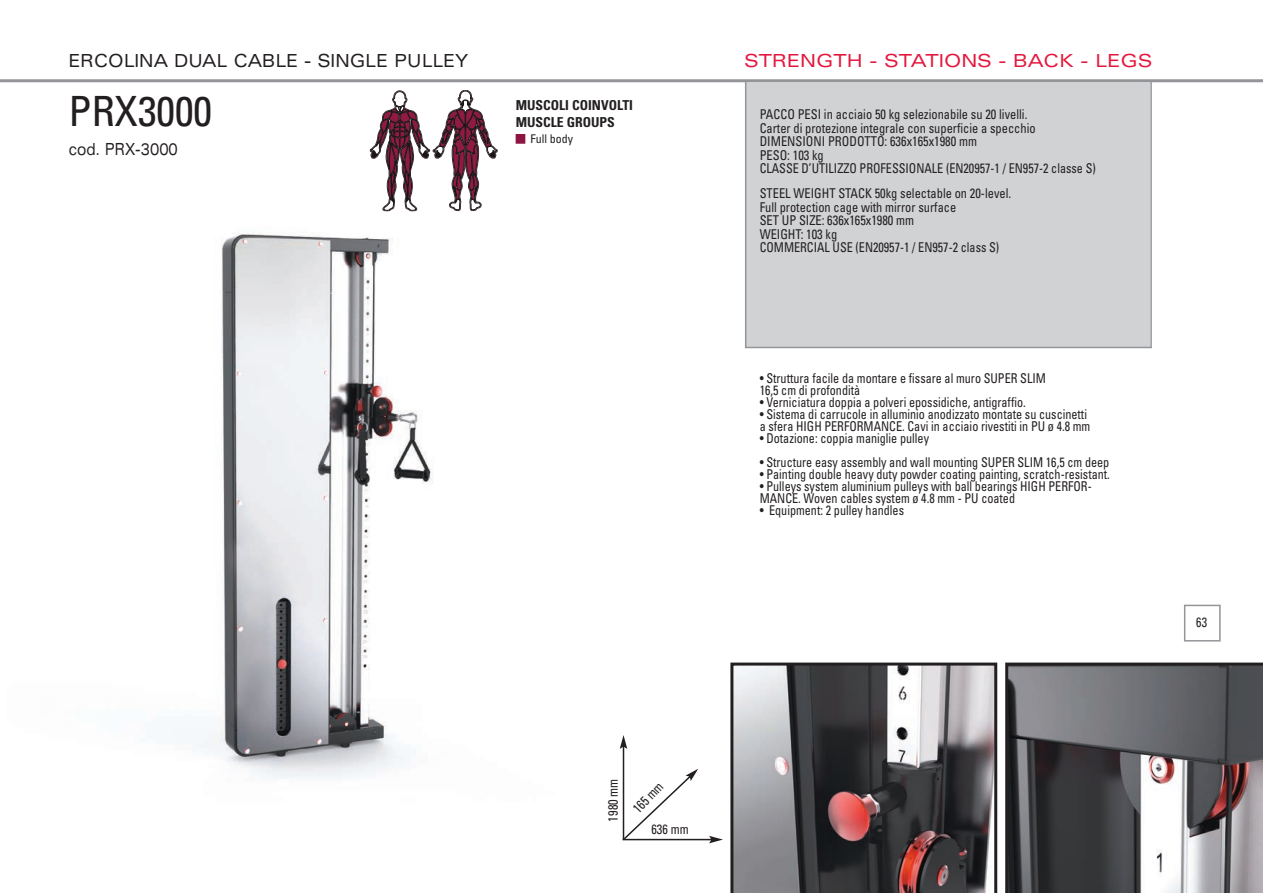
<style>
.page{position:relative;width:1263px;height:893px;background:#fff}
.page>*{position:absolute;margin:0;border:0;box-sizing:border-box;transform-origin:0 0}
.t1{font:condensed 41.7px "Univers LT Std";color:#231f20}
.t2{font:expanded 18px "Univers LT Std";color:#231f20;scale:.9 1}
.t3{font:expanded 18px "Univers LT Std";color:#e4183e}
.t4{font:expanded 16.65px "Univers LT Std";color:#231f20;scale:.75 1}
.t5{font:700 condensed 13.65px "Univers LT Std";color:#231f20}
.t6{font:condensed 13.5px/12px "Univers LT Std";color:#231f20;scale:.9 1}
.t7{font:condensed 13.5px "Univers LT Std";color:#231f20;scale:.92 1}
.t8{font:condensed 12px "Univers LT Std";color:#231f20}
</style>
<div class="page">
<img style="left:197px;top:211px;width:588px;height:568px">
<svg style="left:1005px;top:663px;width:258px;height:230px;background:#6c6b6e"></svg>
<svg style="left:730px;top:663px;width:267px;height:230px;background:#706a6d"></svg>
<hr style="left:0;top:79px;width:1263px;height:3px;background:#939598">
<div style="left:1184px;top:605px;width:37px;height:36px;border:2px solid #939598"></div>
<div style="left:746px;top:82px;width:404px;height:265px;background:#d1d2d4"></div>
<div style="left:745px;top:80px;width:407px;height:268px;border:2px solid #939598"></div>
<svg style="left:622px;top:769px;width:76px;height:72px"></svg>
<hr style="left:623px;top:746px;width:1px;height:94px;background:#231f20">
<svg style="left:620px;top:735px;width:7px;height:14px"></svg>
<hr style="left:623px;top:839px;width:89px;height:1px;background:#231f20">
<svg style="left:709px;top:836px;width:14px;height:7px"></svg>
<svg style="left:370px;top:90px;width:128px;height:121px"></svg>
<div style="left:516px;top:134px;width:9px;height:10px;background:#8e1441"></div>
<p class="t2" style="left:69px;top:50px;width:446px">ERCOLINA DUAL CABLE - SINGLE PULLEY</p>
<p class="t1" style="left:69px;top:95px;width:145px">PRX3000</p>
<p class="t4" style="left:69px;top:139px;width:147px">cod. PRX-3000</p>
<p class="t5" style="left:516px;top:98px;width:119px">MUSCOLI COINVOLTI</p>
<p class="t5" style="left:516px;top:114px;width:101px">MUSCLE GROUPS</p>
<p class="t8" style="left:531px;top:134px;width:44px">Full body</p>
<p class="t3" style="left:744px;top:50px;width:410px">STRENGTH - STATIONS - BACK - LEGS</p>
<p class="t7" style="left:760px;top:110px;width:292px">PACCO PESI in acciaio 50 kg selezionabile su 20 livelli.</p>
<p class="t7" style="left:760px;top:123px;width:301px">Carter di protezione integrale con superficie a specchio</p>
<p class="t7" style="left:760px;top:137px;width:238px">DIMENSIONI PRODOTTO: 636x165x1980 mm</p>
<p class="t7" style="left:760px;top:150px;width:71px">PESO: 103 kg</p>
<p class="t6" style="left:760px;top:164px;width:375px">CLASSE D’UTILIZZO PROFESSIONALE (EN20957-1 / EN957-2 classe S)</p>
<p class="t7" style="left:760px;top:189px;width:275px">STEEL WEIGHT STACK 50kg selectable on 20-level.</p>
<p class="t7" style="left:760px;top:202px;width:215px">Full protection cage with mirror surface</p>
<p class="t7" style="left:760px;top:216px;width:169px">SET UP SIZE: 636x165x1980 mm</p>
<p class="t7" style="left:760px;top:229px;width:86px">WEIGHT: 103 kg</p>
<p class="t6" style="left:760px;top:243px;width:268px">COMMERCIAL USE (EN20957-1 / EN957-2 class S)</p>
<p class="t6" style="left:760px;top:374px;width:319px">• Struttura facile da montare e fissare al muro SUPER SLIM</p>
<p class="t6" style="left:760px;top:386px;width:113px">16,5 cm di profondità</p>
<p class="t6" style="left:760px;top:398px;width:297px">• Verniciatura doppia a polveri epossidiche, antigraffio.</p>
<p class="t6" style="left:760px;top:410px;width:365px">• Sistema di carrucole in alluminio anodizzato montate su cuscinetti</p>
<p class="t6" style="left:760px;top:422px;width:369px">a sfera HIGH PERFORMANCE. Cavi in acciaio rivestiti in PU ø 4.8 mm</p>
<p class="t6" style="left:760px;top:434px;width:190px">• Dotazione: coppia maniglie pulley</p>
<p class="t6" style="left:760px;top:458px;width:390px">• Structure easy assembly and wall mounting SUPER SLIM 16,5 cm deep</p>
<p class="t6" style="left:760px;top:470px;width:391px">• Painting double heavy duty powder coating painting, scratch-resistant.</p>
<p class="t6" style="left:760px;top:482px;width:370px">• Pulleys system aluminium pulleys with ball bearings HIGH PERFOR-<br>MANCE. Woven cables system ø 4.8 mm - PU coated</p>
<p class="t6" style="left:760px;top:506px;width:162px">• Equipment: 2 pulley handles</p>
<p class="t6" style="left:1196px;top:617px;width:13px">63</p>
<p class="t7" style="left:608px;top:821px;width:48px;rotate:-90deg">1980 mm</p>
<p class="t7" style="left:632px;top:808px;width:42px;rotate:-47deg">165 mm</p>
<p class="t7" style="left:651px;top:824px;width:42px">636 mm</p>
</div>
